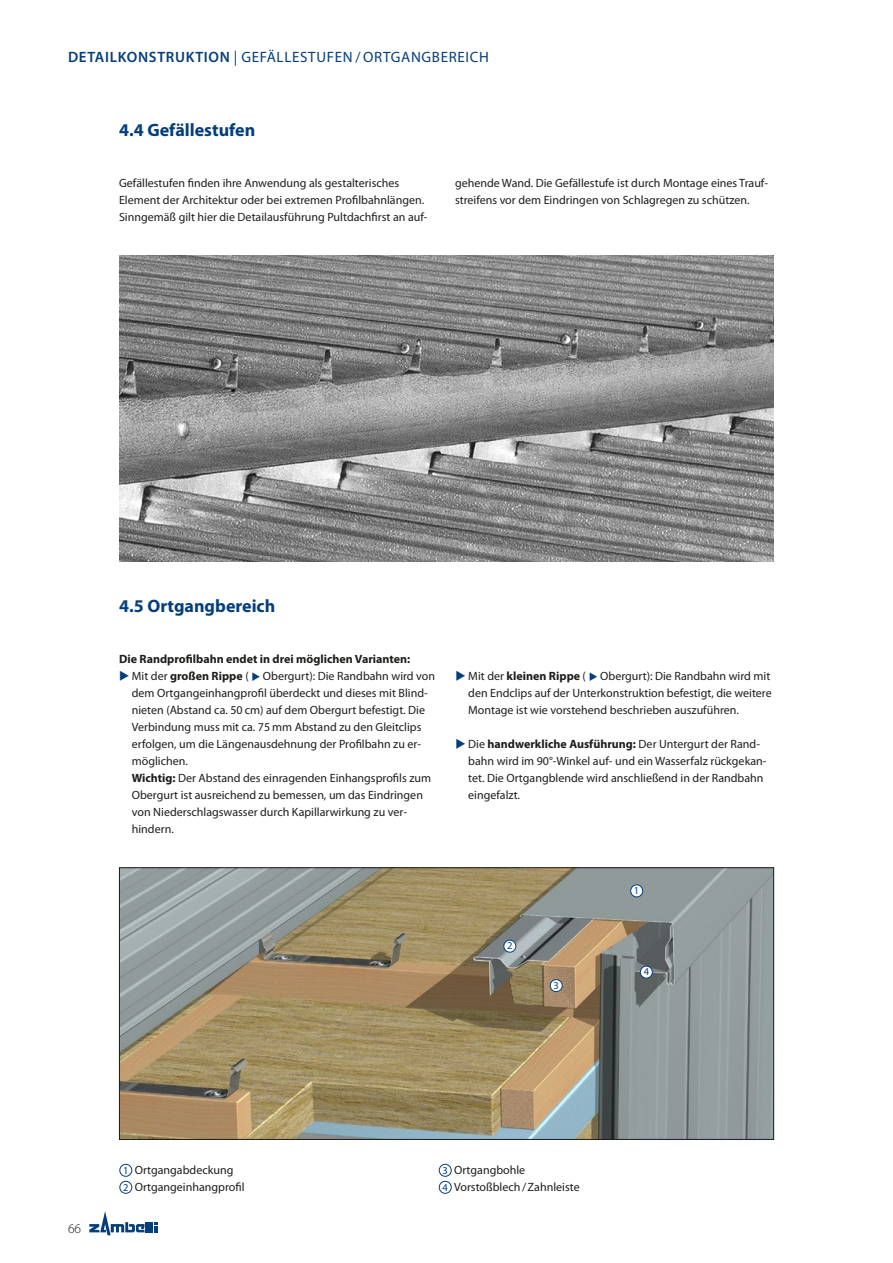
<style>
.page{position:relative;width:893px;height:1263px;background:#fff}
.page>*{position:absolute;margin:0;border:0;box-sizing:border-box;transform-origin:0 0}
.t1{font:700 18px "Myriad Pro";color:#053e7c}
.t2{font:15px "Myriad Pro";letter-spacing:.045em;color:#053e7c}
.t3{font:300 13.5px "Myriad Pro";color:#1d1d1b}
.t4{font:12px/17px "Myriad Pro";color:#1d1d1b}
.t5{font:700 12px "Myriad Pro";color:#1d1d1b}
.t6{font:10.5px "Myriad Pro";color:#053e7c}
.s1{font-weight:600}
.s2{color:#053e7c}
.s3{font-weight:400}
.s4{font-weight:700}
.s5{font-size:10.5px;color:#053e7c}
</style>
<div class="page">
<svg style="left:89px;top:1211px;width:68px;height:24px"></svg>
<img style="left:119px;top:255px;width:655px;height:306px">
<div style="left:119px;top:1164px;width:13px;height:13px;border:1px solid #053e7c;border-radius:50%"></div>
<div style="left:119px;top:1181px;width:13px;height:13px;border:1px solid #053e7c;border-radius:50%"></div>
<div style="left:439px;top:1164px;width:13px;height:13px;border:1px solid #053e7c;border-radius:50%"></div>
<div style="left:439px;top:1181px;width:13px;height:13px;border:1px solid #053e7c;border-radius:50%"></div>
<img style="left:121px;top:869px;width:651px;height:269px">
<div style="left:119px;top:867px;width:655px;height:273px;border:1px solid #1d1d1b"></div>
<div style="left:631px;top:885px;width:12px;height:12px;background:#fff;border-radius:50%"></div>
<div style="left:630px;top:884px;width:13px;height:13px;border:1px solid #053e7c;border-radius:50%"></div>
<div style="left:504px;top:940px;width:12px;height:12px;background:#fff;border-radius:50%"></div>
<div style="left:503px;top:940px;width:13px;height:12px;border:1px solid #053e7c;border-radius:50%"></div>
<div style="left:550px;top:979px;width:12px;height:13px;background:#fff;border-radius:50%"></div>
<div style="left:550px;top:979px;width:13px;height:13px;border:1px solid #053e7c;border-radius:50%"></div>
<div style="left:640px;top:966px;width:12px;height:12px;background:#fff;border-radius:50%"></div>
<div style="left:640px;top:966px;width:13px;height:12px;border:1px solid #053e7c;border-radius:50%"></div>
<p class="t2" style="left:68px;top:48px;width:422px"><span class="s1">DETAILKONSTRUKTION</span> | GEFÄLLESTUFEN / ORTGANGBEREICH</p>
<h1 class="t1" style="left:119px;top:118px;width:138px">4.4 Gefällestufen</h1>
<p class="t4" style="left:119px;top:174px;width:310px">Gefällestufen finden ihre Anwendung als gestalterisches<br>Element der Architektur oder bei extremen Profilbahnlängen.<br>Sinngemäß gilt hier die Detailausführung Pultdachfirst an auf-</p>
<p class="t4" style="left:455px;top:174px;width:315px">gehende Wand. Die Gefällestufe ist durch Montage eines Trauf&shy;streifens vor dem Eindringen von Schlagregen zu schützen.</p>
<h1 class="t1" style="left:119px;top:594px;width:158px">4.5 Ortgangbereich</h1>
<p class="t5" style="left:119px;top:651px;width:293px">Die Randprofilbahn endet in drei möglichen Varianten:</p>
<p class="t5" style="left:119px;top:668px;width:131px"><span class="s2">◆</span> <span class="s3">Mit der</span> großen Rippe <span class="s3">(</span></p>
<p class="t4" style="left:132px;top:668px;width:305px;text-indent:131px">Obergurt): Die Randbahn wird von dem Ortgangeinhangprofil überdeckt und dieses mit Blind&shy;nieten (Abstand ca. 50 cm) auf dem Obergurt befestigt. Die Verbindung muss mit ca. 75 mm Abstand zu den Gleitclips erfolgen, um die Längenausdehnung der Profilbahn zu er&shy;möglichen.<br><span class="s4">Wichtig:</span> Der Abstand des einragenden Einhangsprofils zum Obergurt ist ausreichend zu bemessen, um das Eindringen von Niederschlagswasser durch Kapillarwirkung zu ver&shy;hindern.</p>
<p class="t5" style="left:455px;top:668px;width:132px"><span class="s2">◆</span> <span class="s3">Mit der</span> kleinen Rippe <span class="s3">(</span></p>
<p class="t4" style="left:468px;top:668px;width:305px;text-align:justify;text-indent:132px">Obergurt): Die Randbahn wird mit den Endclips auf der Unterkonstruktion befestigt, die weitere Montage ist wie vorstehend beschrieben auszuführen.</p>
<p class="t4" style="left:468px;top:736px;width:300px;text-indent:-13px"><span class="s2">◆</span> Die <span class="s4">handwerkliche Ausführung:</span> Der Untergurt der Rand&shy;bahn wird im 90°-Winkel auf- und ein Wasserfalz rückgekan&shy;tet. Die Ortgangblende wird anschließend in der Randbahn eingefalzt.</p>
<p class="t6" style="left:507px;top:939px;width:7px">2</p>
<p class="t6" style="left:553px;top:979px;width:7px">3</p>
<p class="t6" style="left:634px;top:884px;width:7px">1</p>
<p class="t6" style="left:644px;top:965px;width:7px">4</p>
<p class="t3" style="left:68px;top:1220px;width:15px">66</p>
<p class="t4" style="left:123px;top:1161px;width:123px"><span class="s5">1</span> Ortgangabdeckung<br><span class="s5">2</span> Ortgangeinhangprofil</p>
<p class="t4" style="left:443px;top:1161px;width:139px"><span class="s5">3</span> Ortgangbohle<br><span class="s5">4</span> Vorstoßblech/Zahnleiste</p>
</div>
